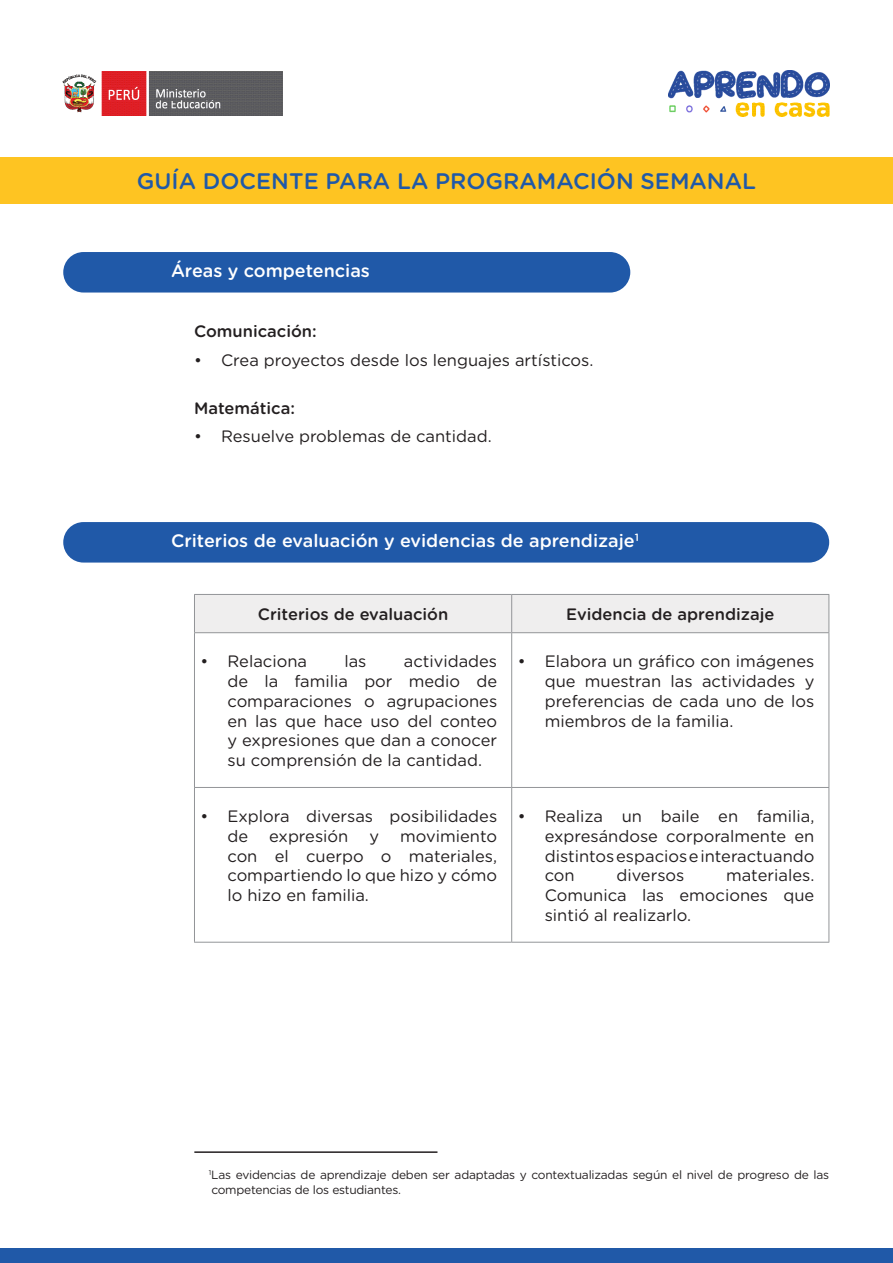
<style>
.page{position:relative;width:893px;height:1263px;background:#fff}
.page>*{position:absolute;margin:0;border:0;box-sizing:border-box;transform-origin:0 0}
.t1{font:500 22.5px "Gotham Rounded";color:#2059a8}
.SUBTITULO_1{font:500 18px "Gotham Rounded";color:#fff}
.t2{font:16.5px/19.8px "Gotham Rounded";color:#231f20;text-align:justify}
.parrafo_Centrado{font:500 16.5px "Gotham Rounded";color:#231f20}
.Parrafo_2ESP_Pos{font:500 16.5px "Gotham Rounded";color:#231f20}
.pie{font:12px/14.4px "Gotham Rounded";letter-spacing:-.02em;color:#231f20}
</style>
<div class="page">
<div style="left:0;top:1248px;width:893px;height:15px;background:#2059a8"></div>
<img style="left:62px;top:71px;width:220px;height:45px">
<img style="left:668px;top:70px;width:161px;height:47px">
<div style="left:0;top:157px;width:893px;height:47px;background:#fec422"></div>
<div style="left:195px;top:595px;width:633px;height:37px;background:#efeeee"></div>
<hr style="left:194px;top:594px;width:318px;height:1px;background:#939598">
<hr style="left:194px;top:595px;width:1px;height:37px;background:#939598">
<hr style="left:512px;top:594px;width:317px;height:1px;background:#939598">
<hr style="left:511px;top:595px;width:1px;height:37px;background:#939598">
<hr style="left:828px;top:595px;width:1px;height:37px;background:#939598">
<hr style="left:194px;top:632px;width:318px;height:1px;background:#939598">
<hr style="left:194px;top:633px;width:1px;height:154px;background:#939598">
<hr style="left:512px;top:632px;width:317px;height:1px;background:#939598">
<hr style="left:511px;top:633px;width:1px;height:154px;background:#939598">
<hr style="left:828px;top:633px;width:1px;height:154px;background:#939598">
<hr style="left:194px;top:787px;width:318px;height:1px;background:#939598">
<hr style="left:194px;top:788px;width:1px;height:154px;background:#939598">
<hr style="left:512px;top:787px;width:317px;height:1px;background:#939598">
<hr style="left:511px;top:788px;width:1px;height:154px;background:#939598">
<hr style="left:828px;top:788px;width:1px;height:154px;background:#939598">
<hr style="left:194px;top:942px;width:318px;height:1px;background:#939598">
<hr style="left:512px;top:942px;width:317px;height:1px;background:#939598">
<div style="left:63px;top:252px;width:567px;height:41px;background:#2059a8;border-radius:20px"></div>
<hr style="left:194px;top:1151px;width:243px;height:2px;background:#231f20">
<div style="left:63px;top:522px;width:766px;height:41px;background:#2059a8;border-radius:20px"></div>
<h1 class="t1" style="left:137px;top:165px;width:621px">GUÍA DOCENTE PARA LA PROGRAMACIÓN SEMANAL</h1>
<p class="SUBTITULO_1" style="left:171px;top:258px;width:200px">Áreas y competencias</p>
<p class="Parrafo_2ESP_Pos" style="left:194px;top:320px;width:124px">Comunicación:</p>
<p class="t2" style="left:194px;top:349px;width:401px">• Crea proyectos desde los lenguajes artísticos.</p>
<p class="Parrafo_2ESP_Pos" style="left:194px;top:396px;width:102px">Matemática:</p>
<p class="t2" style="left:194px;top:425px;width:299px">• Resuelve problemas de cantidad.</p>
<p class="SUBTITULO_1" style="left:171px;top:528px;width:469px">Criterios de evaluación y evidencias de aprendizaje<sup>1</sup></p>
<p class="parrafo_Centrado" style="left:258px;top:603px;width:192px">Criterios de evaluación</p>
<p class="parrafo_Centrado" style="left:566px;top:603px;width:210px">Evidencia de aprendizaje</p>
<p class="t2" style="left:200px;top:651px;width:108px">• Relaciona</p>
<p class="t2" style="left:344px;top:651px;width:24px">las</p>
<p class="t2" style="left:227px;top:651px;width:271px;text-indent:176px">actividades de la familia por medio de comparaciones o agrupaciones en las que hace uso del conteo y expresiones que dan a conocer su comprensión de la cantidad.</p>
<p class="t2" style="left:545px;top:651px;width:271px;text-indent:-27px">• Elabora un gráfico con imágenes que muestran las actividades y preferencias de cada uno de los miembros de la familia.</p>
<p class="t2" style="left:227px;top:805px;width:271px;text-indent:-27px">• Explora diversas posibilidades de</p>
<p class="t2" style="left:269px;top:825px;width:81px">expresión</p>
<p class="t2" style="left:369px;top:825px;width:11px">y</p>
<p class="t2" style="left:227px;top:825px;width:271px;text-indent:173px">movimiento con el cuerpo o materiales, compartiendo lo que hizo y cómo lo hizo en familia.</p>
<p class="t2" style="left:545px;top:805px;width:271px;text-indent:-27px">• Realiza un baile en familia, expresándose corporalmente en distintos espacios e interactuando con</p>
<p class="t2" style="left:545px;top:865px;width:271px;text-indent:181px">materiales.<br>Comunica las emociones que sintió al realizarlo.</p>
<p class="t2" style="left:616px;top:865px;width:70px">diversos</p>
<p class="pie" style="left:209px;top:1167px;width:622px"><sup>1</sup>Las evidencias de aprendizaje deben ser adaptadas y contextualizadas según el nivel de progreso de las competencias de los estudiantes.</p>
</div>
